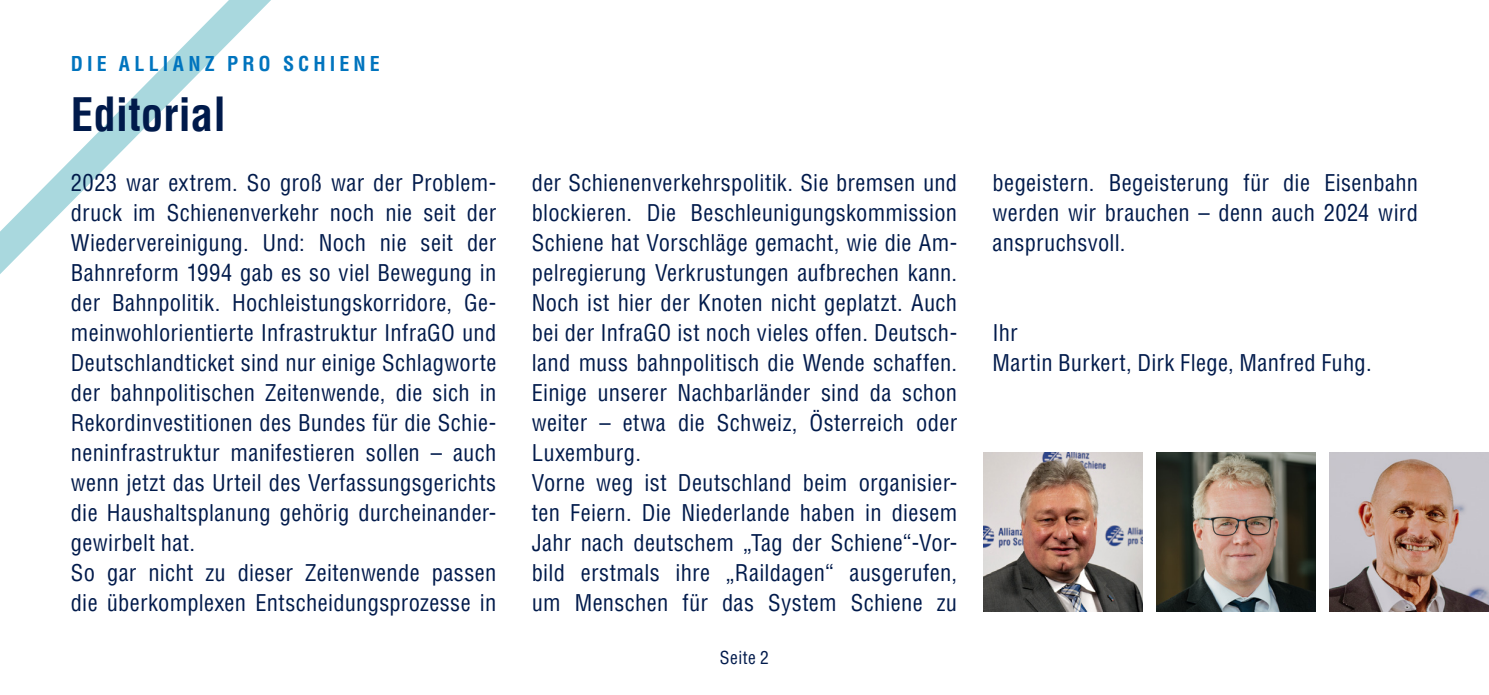
<style>
.page{position:relative;width:1489px;height:695px;background:#fff}
.page>*{position:absolute;margin:0;border:0;box-sizing:border-box;transform-origin:0 0}
.Überschrift{font:700 condensed 45px "Helvetica LT Pro";color:#001a4b}
.Fließtext{font:condensed 22.5px/30px "Helvetica LT Pro";letter-spacing:.015em;color:#001a4b;text-align:justify}
.Themenüberschrift{font:700 condensed 20px "Helvetica LT Pro";letter-spacing:.205em;color:#0074be}
.Fördermitglieder{font:condensed 17.5px "Helvetica LT Std";letter-spacing:.025em;color:#001a4b}
</style>
<div class="page">
<svg style="left:0;top:0;width:271px;height:274px"></svg>
<img style="left:983px;top:452px;width:159px;height:159px">
<img style="left:1329px;top:452px;width:159px;height:159px">
<img style="left:1156px;top:452px;width:159px;height:159px">
<p class="Themenüberschrift" style="left:71px;top:50px;width:310px">DIE ALLIANZ PRO SCHIENE</p>
<p class="Überschrift" style="left:71px;top:84px;width:157px">Editorial</p>
<p class="Fließtext" style="left:71px;top:168px;width:427px">2023 war extrem. So groß war der Problem&shy;druck im Schienenverkehr noch nie seit der Wiedervereinigung. Und: Noch nie seit der Bahnreform 1994 gab es so viel Bewegung in der Bahnpolitik. Hochleistungskorridore, Ge&shy;meinwohlorientierte Infrastruktur InfraGO und Deutschlandticket sind nur einige Schlagworte der bahnpolitischen Zeitenwende, die sich in Rekordinvestitionen des Bundes für die Schie&shy;neninfrastruktur manifestieren sollen – auch wenn jetzt das Urteil des Verfassungsgerichts die Haushaltsplanung gehörig durcheinander&shy;gewirbelt hat.</p>
<p class="Fließtext" style="left:71px;top:558px;width:427px">So gar nicht zu dieser Zeitenwende passen die überkomplexen Entscheidungsprozesse in</p>
<p class="Fließtext" style="left:531px;top:168px;width:427px">der Schienenverkehrspolitik. Sie bremsen und blockieren. Die Beschleunigungskommission Schiene hat Vorschläge gemacht, wie die Am&shy;pelregierung Verkrustungen aufbrechen kann.<br>Noch ist hier der Knoten nicht geplatzt. Auch bei der InfraGO ist noch vieles offen. Deutsch&shy;land muss bahnpolitisch die Wende schaffen.<br>Einige unserer Nachbarländer sind da schon weiter – etwa die Schweiz, Österreich oder Luxemburg.</p>
<p class="Fließtext" style="left:531px;top:468px;width:427px">Vorne weg ist Deutschland beim organisier&shy;ten Feiern. Die Niederlande haben in diesem Jahr nach deutschem „Tag der Schiene“-Vor&shy;bild erstmals ihre „Raildagen“ ausgerufen, um Menschen für das System Schiene zu</p>
<p class="Fördermitglieder" style="left:720px;top:646px;width:51px">Seite 2</p>
<p class="Fließtext" style="left:992px;top:168px;width:427px">begeistern. Begeisterung für die Eisenbahn werden wir brauchen – denn auch 2024 wird anspruchsvoll.</p>
<p class="Fließtext" style="left:992px;top:318px;width:27px">Ihr</p>
<p class="Fließtext" style="left:992px;top:348px;width:380px">Martin Burkert, Dirk Flege, Manfred Fuhg.</p>
</div>
